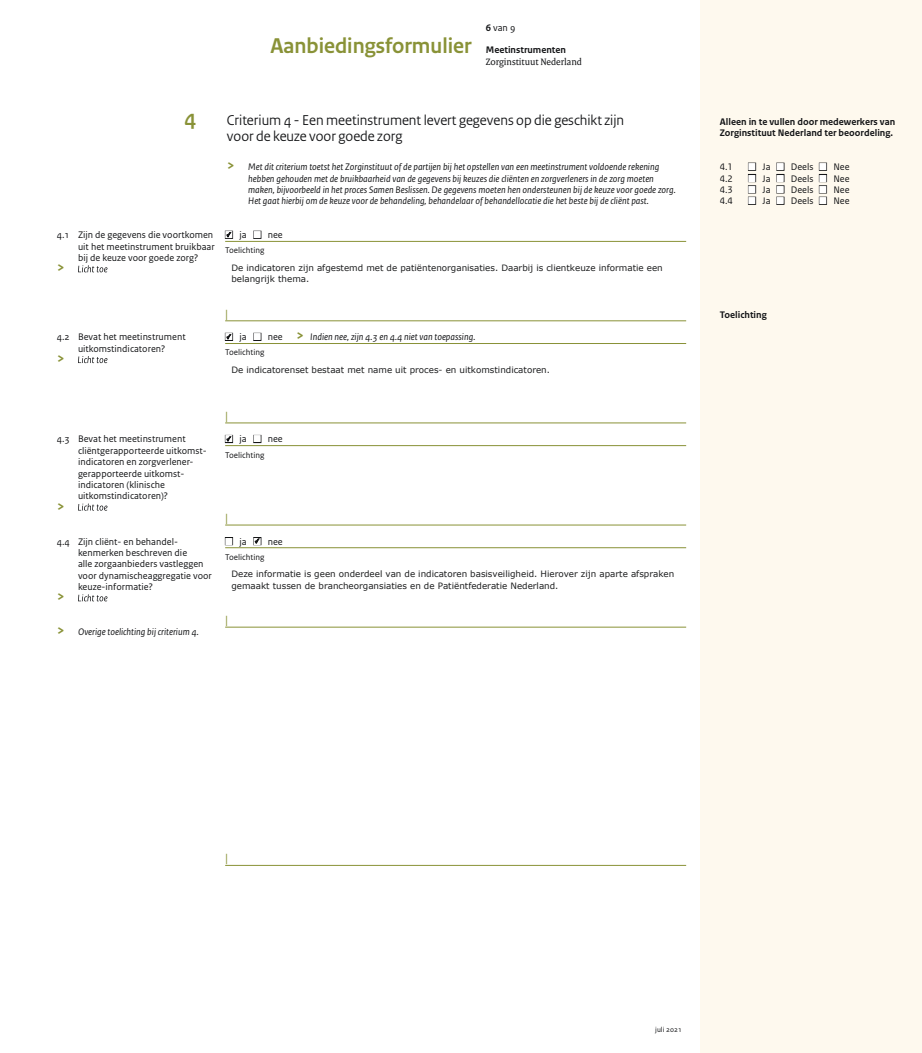
<style>
.page{position:relative;width:922px;height:1053px;background:#fff}
.page>*{position:absolute;margin:0;border:0;box-sizing:border-box;transform-origin:0 0}
.t1{font:700 22.5px "Rijksoverheid Sans Heading";color:#899237}
.t2{font:15px/16.2px "Rijksoverheid Sans Heading";color:#141517}
.t3{font:700 15px "Rijksoverheid Sans Text";color:#899237}
.t4{font:12.5px "Rijksoverheid Sans Text";color:#899237}
.t5{font:italic 10px/11.4px "Rijksoverheid Sans Text";color:#141517}
.t6{font:10px/11.4px "Rijksoverheid Sans Text";color:#141517}
.t7{font:700 10px/11.4px "Rijksoverheid Sans Text";color:#141517}
.t8{font:10px "Rijksoverheid Serif";color:#141517}
.t9{font:8.75px/11.4px "Verdana";color:#1d1e1f}
.t10{font:8.75px "Rijksoverheid Sans Text";color:#141517}
.t11{font:7.5px "Rijksoverheid Sans Text";color:#141517}
.s1{font-weight:700}
.s2{font-weight:700;font-style:normal;font-size:15px;color:#899237}
.s3{font-style:normal}
</style>
<div class="page">
<div style="left:700px;top:0;width:221px;height:1052px;background:#fef9ee"></div>
<svg style="left:78px;top:265px;width:29px;height:7px"></svg>
<svg style="left:78px;top:356px;width:29px;height:7px"></svg>
<svg style="left:78px;top:503px;width:29px;height:7px"></svg>
<svg style="left:78px;top:594px;width:29px;height:7px"></svg>
<hr style="left:225px;top:241px;width:461px;height:1px;background:#899237">
<hr style="left:225px;top:320px;width:461px;height:1px;background:#899237">
<hr style="left:225px;top:343px;width:461px;height:1px;background:#899237">
<hr style="left:225px;top:422px;width:461px;height:1px;background:#899237">
<hr style="left:225px;top:445px;width:461px;height:1px;background:#899237">
<hr style="left:225px;top:524px;width:461px;height:1px;background:#899237">
<hr style="left:225px;top:547px;width:461px;height:1px;background:#899237">
<hr style="left:225px;top:626px;width:461px;height:1px;background:#899237">
<hr style="left:225px;top:865px;width:461px;height:1px;background:#899237">
<svg style="left:225px;top:232px;width:10px;height:10px"></svg>
<svg style="left:225px;top:334px;width:7px;height:10px"></svg>
<svg style="left:225px;top:436px;width:10px;height:11px"></svg>
<svg style="left:254px;top:538px;width:6px;height:6px"></svg>
<h1 class="t1" style="left:270px;top:37px;width:203px">Aanbiedingsformulier</h1>
<p class="t6" style="left:485px;top:22px;width:31px"><span class="s1">6</span> van 9</p>
<p class="t7" style="left:485px;top:45px;width:82px">Meetinstrumenten</p>
<p class="t8" style="left:485px;top:58px;width:98px">Zorginstituut Nederland</p>
<h1 class="t1" style="left:184px;top:109px;width:13px">4</h1>
<h2 class="t2" style="left:227px;top:113px;width:398px">Criterium 4 - Een meetinstrument levert gegevens op die geschikt zijn voor de keuze voor goede zorg</h2>
<p class="t5" style="left:248px;top:162px;width:429px;text-indent:-21px"><span class="s2">&gt;</span> Met dit criterium toetst het Zorginstituut of de partijen bij het opstellen van een meetinstrument voldoende rekening hebben gehouden met de bruikbaarheid van de gegevens bij keuzes die cliënten en zorgverleners in de zorg moeten maken, bijvoorbeeld in het proces Samen Beslissen. De gegevens moeten hen ondersteunen bij de keuze voor goede zorg.<br>Het gaat hierbij om de keuze voor de behandeling, behandelaar of behandellocatie die het beste bij de cliënt past.</p>
<p class="t6" style="left:78px;top:230px;width:138px;text-indent:-21px">4.1 Zijn de gegevens die voortkomen uit het meetinstrument bruikbaar bij de keuze voor goede zorg?</p>
<h2 class="t3" style="left:57px;top:261px;width:9px">&gt;</h2>
<p class="t6" style="left:239px;top:230px;width:9px">ja</p>
<p class="t6" style="left:268px;top:230px;width:16px">nee</p>
<p class="t10" style="left:225px;top:247px;width:41px">Toelichting</p>
<p class="t9" style="left:231px;top:262px;width:433px">De indicatoren zijn afgestemd met de patiëntenorganisaties. Daarbij is clientkeuze informatie een belangrijk thema.</p>
<p class="t6" style="left:57px;top:332px;width:130px;text-align:center">4.2 Bevat het meetinstrument uitkomstindicatoren?</p>
<h2 class="t3" style="left:57px;top:352px;width:9px">&gt;</h2>
<p class="t4" style="left:225px;top:309px;width:5px">|</p>
<p class="t6" style="left:239px;top:332px;width:9px">ja</p>
<p class="t5" style="left:268px;top:332px;width:209px"><span class="s3">nee</span> <span class="s2">&gt;</span> Indien nee, zijn 4.3 en 4.4 niet van toepassing.</p>
<p class="t10" style="left:225px;top:349px;width:41px">Toelichting</p>
<p class="t9" style="left:231px;top:364px;width:320px">De indicatorenset bestaat met name uit proces- en uitkomstindicatoren.</p>
<p class="t6" style="left:78px;top:434px;width:130px;text-indent:-21px">4.3 Bevat het meetinstrument cliëntgerapporteerde uitkomst&shy;indicatoren en zorgverlener&shy;gerapporteerde uitkomst&shy;indicatoren (klinische uitkomstindicatoren)?</p>
<h2 class="t3" style="left:57px;top:499px;width:9px">&gt;</h2>
<p class="t6" style="left:78px;top:536px;width:135px;text-indent:-21px">4.4 Zijn cliënt- en behandel&shy;kenmerken beschreven die<br>alle zorgaanbieders vastleggen voor dynamischeaggregatie voor keuze-informatie?</p>
<h2 class="t3" style="left:57px;top:590px;width:9px">&gt;</h2>
<p class="t5" style="left:57px;top:627px;width:144px"><span class="s2">&gt;</span> Overige toelichting bij criterium 4.</p>
<p class="t4" style="left:225px;top:411px;width:5px">|</p>
<p class="t6" style="left:239px;top:434px;width:9px">ja</p>
<p class="t6" style="left:268px;top:434px;width:16px">nee</p>
<p class="t10" style="left:225px;top:451px;width:41px">Toelichting</p>
<p class="t4" style="left:225px;top:513px;width:5px">|</p>
<p class="t6" style="left:239px;top:536px;width:9px">ja</p>
<p class="t6" style="left:268px;top:536px;width:16px">nee</p>
<p class="t10" style="left:225px;top:553px;width:41px">Toelichting</p>
<p class="t9" style="left:231px;top:568px;width:444px">Deze informatie is geen onderdeel van de indicatoren basisveiligheid. Hierover zijn aparte afspraken gemaakt tussen de brancheorgansiaties en de Patiëntfederatie Nederland.</p>
<p class="t4" style="left:225px;top:615px;width:5px">|</p>
<p class="t7" style="left:719px;top:116px;width:177px">Alleen in te vullen door medewerkers van<br>Zorginstituut Nederland ter beoordeling.</p>
<p class="t6" style="left:719px;top:162px;width:15px">4.1</p>
<p class="t6" style="left:762px;top:162px;width:10px">Ja</p>
<p class="t6" style="left:790px;top:162px;width:24px">Deels</p>
<p class="t6" style="left:833px;top:162px;width:18px">Nee</p>
<p class="t6" style="left:719px;top:173px;width:15px">4.2</p>
<p class="t6" style="left:762px;top:173px;width:10px">Ja</p>
<p class="t6" style="left:790px;top:173px;width:24px">Deels</p>
<p class="t6" style="left:833px;top:173px;width:18px">Nee</p>
<p class="t6" style="left:719px;top:184px;width:15px">4.3</p>
<p class="t6" style="left:762px;top:184px;width:10px">Ja</p>
<p class="t6" style="left:790px;top:184px;width:24px">Deels</p>
<p class="t6" style="left:833px;top:184px;width:18px">Nee</p>
<p class="t6" style="left:719px;top:196px;width:15px">4.4</p>
<p class="t6" style="left:762px;top:196px;width:10px">Ja</p>
<p class="t6" style="left:790px;top:196px;width:24px">Deels</p>
<p class="t6" style="left:833px;top:196px;width:18px">Nee</p>
<p class="t7" style="left:719px;top:309px;width:48px">Toelichting</p>
<p class="t4" style="left:225px;top:853px;width:5px">|</p>
<p class="t11" style="left:655px;top:1026px;width:28px">juli 2021</p>
</div>
